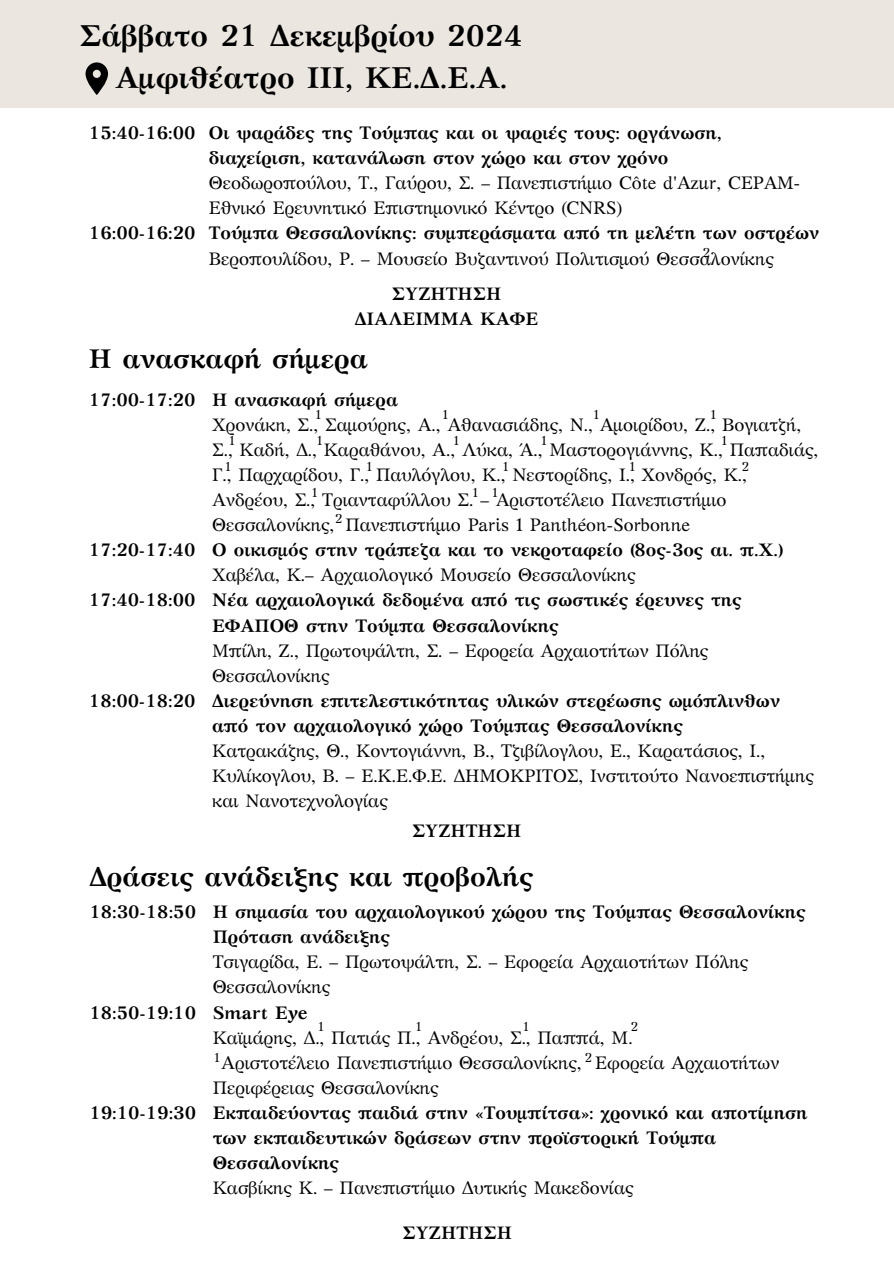
<style>
.page{position:relative;width:894px;height:1264px;background:#fff}
.page>*{position:absolute;margin:0;border:0;box-sizing:border-box;transform-origin:0 0}
.t1{font:700 30px/41.7px "GFS Artemisia";color:#000}
.t2{font:700 27px "GFS Artemisia";color:#000}
.t3{font:18px/25px "GFS Artemisia";color:#000}
.t4{font:700 18px/25px "GFS Artemisia";color:#000}
.t5{font:12.9px "GFS Artemisia";color:#000}
.s1{color:#fff}
.s2{font-weight:700}
</style>
<div class="page">
<div style="left:0;top:0;width:893px;height:108px;background:#ebe6e0"></div>
<svg style="left:85px;top:62px;width:23px;height:33px"></svg>
<h1 class="t1" style="left:115px;top:18px;width:409px;text-indent:-36px">Σάββατο 21 Δεκεμβρίου 2024<br>Αμφιθέατρο ΙΙΙ, ΚΕ.Δ.Ε.Α.</h1>
<p class="t4" style="left:89px;top:122px;width:108px">15:40-16:00</p>
<p class="t4" style="left:89px;top:222px;width:108px">16:00-16:20</p>
<p class="t4" style="left:209px;top:122px;width:514px">Οι ψαράδες της Τούμπας και οι ψαριές τους: οργάνωση, διαχείριση, κατανάλωση στον χώρο και στον χρόνο</p>
<p class="t3" style="left:209px;top:172px;width:592px">Θεοδωροπούλου, T., Γαύρου, Σ. – Πανεπιστήμιο Côte d'Azur, CEPAM-<br>Εθνικό Ερευνητικό Επιστημονικό Κέντρο (CNRS)</p>
<p class="t4" style="left:209px;top:222px;width:611px">Τούμπα Θεσσαλονίκης: συμπεράσματα από τη μελέτη των οστρέων</p>
<p class="t3" style="left:209px;top:247px;width:566px">Βεροπουλίδου, Ρ. – Μουσείο Βυζαντινού Πολιτισμού Θεσσαλονίκης</p>
<p class="t5" style="left:703px;top:248px;width:8px">2</p>
<p class="t4" style="left:355px;top:283px;width:185px;text-align:center">ΣΥΖΗΤΗΣΗ<br>ΔΙΑΛΕΙΜΜΑ ΚΑΦΕ</p>
<p class="t2" style="left:89px;top:349px;width:280px">Η ανασκαφή σήμερα</p>
<p class="t4" style="left:212px;top:388px;width:187px">Η ανασκαφή σήμερα</p>
<p class="t3" style="left:212px;top:413px;width:607px">Χρονάκη, Σ., Σαμούρης, Α., Αθανασιάδης, Ν., Αμοιρίδου, Ζ., Βογιατζή, Σ., Καδή, Δ., Καραθάνου, Α., Λύκα, Ά., Μαστορογιάννης, Κ., Παπαδιάς, Γ., Παρχαρίδου, Γ., Παυλόγλου, Κ., Νεστορίδης, Ι., Χονδρός, Κ., Ανδρέου, Σ., Τριανταφύλλου Σ. – Αριστοτέλειο Πανεπιστήμιο Θεσσαλονίκης,<span class="s1">.</span> Πανεπιστήμιο Paris 1 Panthéon-Sorbonne<br><span class="s2">Ο οικισμός στην τράπεζα και το νεκροταφείο (8ος-3ος αι. π.Χ.)</span></p>
<p class="t3" style="left:212px;top:564px;width:425px">Χαβέλα, Κ.– Αρχαιολογικό Μουσείο Θεσσαλονίκης</p>
<p class="t4" style="left:212px;top:589px;width:531px">Νέα αρχαιολογικά δεδομένα από τις σωστικές έρευνες της<br>ΕΦΑΠΟΘ στην Τούμπα Θεσσαλονίκης</p>
<p class="t3" style="left:212px;top:639px;width:497px">Μπίλη, Ζ., Πρωτοψάλτη, Σ. – Εφορεία Αρχαιοτήτων Πόλης<br>Θεσσαλονίκης</p>
<p class="t4" style="left:212px;top:689px;width:569px">Διερεύνηση επιτελεστικότητας υλικών στερέωσης ωμόπλινθων από τον αρχαιολογικό χώρο Τούμπας Θεσσαλονίκης</p>
<p class="t3" style="left:212px;top:740px;width:603px">Κατρακάζης, Θ., Κοντογιάννη, Β., Τζιβίλογλου, Ε., Καρατάσιος, Ι.,<br>Κυλίκογλου, Β. – Ε.Κ.Ε.Φ.Ε. ΔΗΜΟΚΡΙΤΟΣ, Ινστιτούτο Νανοεπιστήμης και Νανοτεχνολογίας</p>
<p class="t4" style="left:89px;top:388px;width:108px">17:00-17:20</p>
<p class="t5" style="left:316px;top:410px;width:7px">1</p>
<p class="t5" style="left:442px;top:410px;width:7px">1</p>
<p class="t5" style="left:593px;top:410px;width:7px">1</p>
<p class="t5" style="left:710px;top:410px;width:7px">1</p>
<p class="t5" style="left:229px;top:436px;width:7px">1</p>
<p class="t5" style="left:317px;top:436px;width:7px">1</p>
<p class="t5" style="left:453px;top:436px;width:7px">1</p>
<p class="t5" style="left:541px;top:436px;width:7px">1</p>
<p class="t5" style="left:721px;top:436px;width:7px">1</p>
<p class="t5" style="left:225px;top:462px;width:7px">1</p>
<p class="t5" style="left:366px;top:462px;width:7px">1</p>
<p class="t5" style="left:503px;top:462px;width:7px">1</p>
<p class="t5" style="left:629px;top:462px;width:7px">1</p>
<p class="t5" style="left:742px;top:462px;width:8px">2</p>
<p class="t5" style="left:312px;top:487px;width:7px">1</p>
<p class="t5" style="left:473px;top:487px;width:26px">1 1</p>
<p class="t5" style="left:335px;top:513px;width:8px">2</p>
<p class="t4" style="left:89px;top:539px;width:108px">17:20-17:40</p>
<p class="t4" style="left:89px;top:589px;width:108px">17:40-18:00</p>
<p class="t4" style="left:89px;top:689px;width:108px">18:00-18:20</p>
<p class="t4" style="left:412px;top:819px;width:111px">ΣΥΖΗΤΗΣΗ</p>
<h2 class="t2" style="left:89px;top:866px;width:445px">Δράσεις ανάδειξης και προβολής</h2>
<p class="t4" style="left:213px;top:901px;width:594px">Η σημασία του αρχαιολογικού χώρου της Τούμπας Θεσσαλονίκης<br>Πρόταση ανάδειξης</p>
<p class="t3" style="left:213px;top:951px;width:537px">Τσιγαρίδα, Ε. – Πρωτοψάλτη, Σ. – Εφορεία Αρχαιοτήτων Πόλης<br>Θεσσαλονίκης</p>
<p class="t4" style="left:213px;top:1001px;width:96px">Smart Eye</p>
<p class="t3" style="left:213px;top:1026px;width:568px">Καϊμάρης, Δ., Πατιάς Π., Ανδρέου, Σ., Παππά, Μ.<br><span class="s1">..</span>Αριστοτέλειο Πανεπιστήμιο Θεσσαλονίκης, Εφορεία Αρχαιοτήτων<br>Περιφέρειας Θεσσαλονίκης</p>
<p class="t4" style="left:213px;top:1101px;width:596px">Εκπαιδεύοντας παιδιά στην «Τουμπίτσα»: χρονικό και αποτίμηση των εκπαιδευτικών δράσεων στην προϊστορική Τούμπα<br>Θεσσαλονίκης</p>
<p class="t3" style="left:213px;top:1177px;width:422px">Κασβίκης Κ. – Πανεπιστήμιο Δυτικής Μακεδονίας</p>
<p class="t4" style="left:89px;top:901px;width:108px">18:30-18:50</p>
<p class="t4" style="left:89px;top:1001px;width:108px">18:50-19:10</p>
<p class="t5" style="left:318px;top:1021px;width:7px">1</p>
<p class="t5" style="left:416px;top:1021px;width:7px">1</p>
<p class="t5" style="left:523px;top:1021px;width:7px">1</p>
<p class="t5" style="left:631px;top:1021px;width:8px">2</p>
<p class="t5" style="left:214px;top:1052px;width:7px">1</p>
<p class="t5" style="left:585px;top:1052px;width:8px">2</p>
<p class="t4" style="left:89px;top:1101px;width:108px">19:10-19:30</p>
<p class="t4" style="left:402px;top:1222px;width:111px">ΣΥΖΗΤΗΣΗ</p>
</div>
